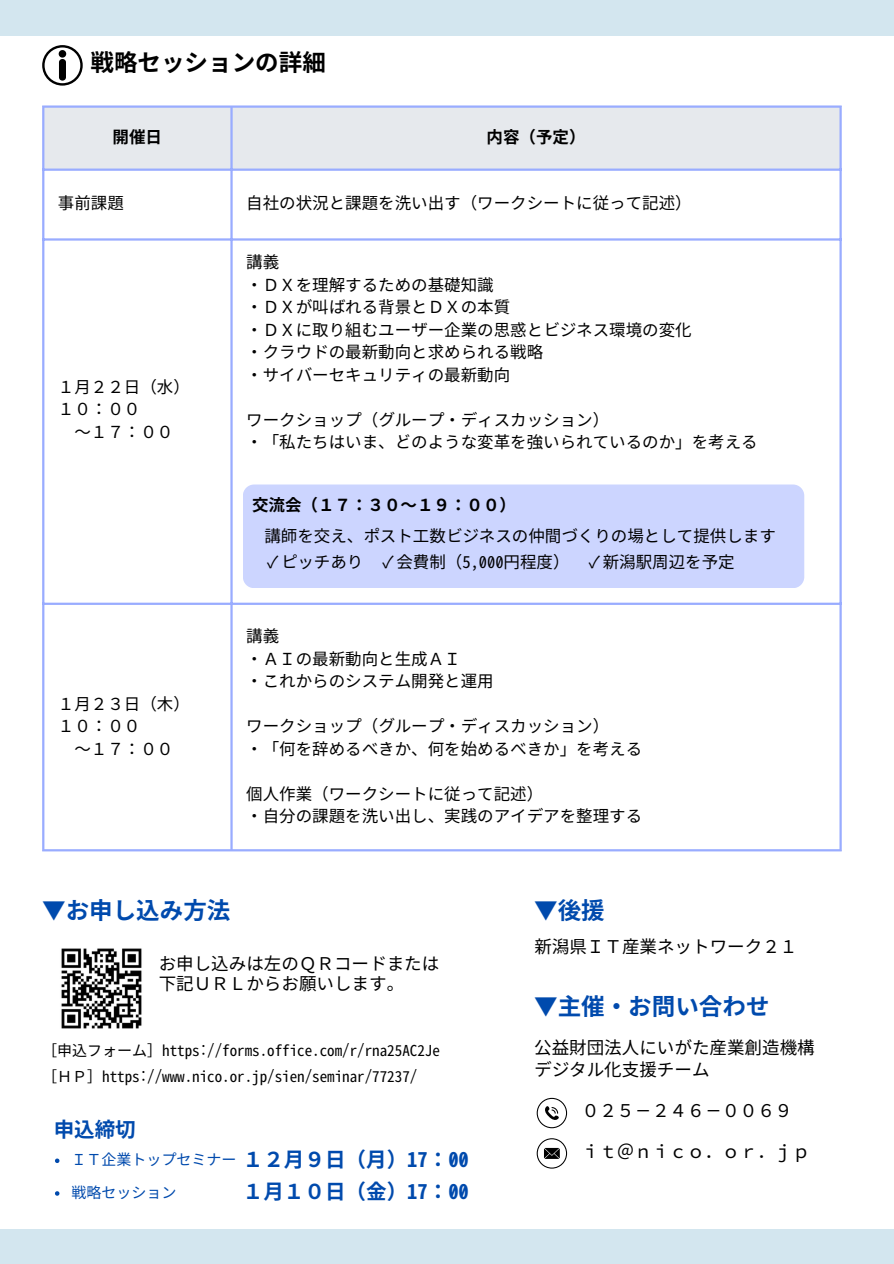
<style>
.page{position:relative;width:894px;height:1264px;background:#fff}
.page>*{position:absolute;margin:0;border:0;box-sizing:border-box;transform-origin:0 0}
.t1{font:23.55px "Gen Ei Gothic M B";color:#004aad}
.t2{font:23.55px "Gen Ei Gothic M B";color:#000}
.t3{font:20.55px "Gen Ei Gothic M B";color:#004aad}
.t4{font:17.55px/21.3px "Gen Ei Gothic M R";color:#000}
.t5{font:16.5px "Gen Ei Gothic M R";color:#000}
.t6{font:16.5px "Gen Ei Gothic M B";color:#000}
.t7{font:15px "Gen Ei Gothic M R";color:#000}
.t8{font:15px "Gen Ei Gothic M R";color:#004aad}
</style>
<div class="page">
<div style="left:44px;top:108px;width:795px;height:60px;background:#e6e9ed"></div>
<svg style="left:44px;top:171px;width:795px;height:678px"></svg>
<hr style="left:42px;top:108px;width:2px;height:741px;background:#99acff">
<hr style="left:230px;top:108px;width:2px;height:741px;background:#99acff">
<hr style="left:839px;top:108px;width:2px;height:741px;background:#99acff">
<hr style="left:42px;top:105px;width:799px;height:3px;background:#99acff">
<hr style="left:42px;top:168px;width:799px;height:3px;background:#99acff">
<hr style="left:42px;top:238px;width:799px;height:2px;background:#99acff">
<hr style="left:42px;top:602px;width:799px;height:3px;background:#99acff">
<hr style="left:42px;top:849px;width:799px;height:2px;background:#99acff">
<svg style="left:536px;top:1097px;width:31px;height:31px"></svg>
<svg style="left:536px;top:1138px;width:31px;height:30px"></svg>
<svg style="left:42px;top:45px;width:41px;height:41px"></svg>
<div style="left:59px;top:59px;width:7px;height:22px;background:#000;border-radius:3px"></div>
<div style="left:243px;top:484px;width:561px;height:104px;background:#ccd5ff;border-radius:11px"></div>
<div style="left:0;top:0;width:893px;height:36px;background:#d3e6ef"></div>
<div style="left:0;top:1229px;width:893px;height:34px;background:#d3e6ef"></div>
<img style="left:61px;top:948px;width:81px;height:81px">
<svg style="left:55px;top:1158px;width:4px;height:4px"></svg>
<svg style="left:55px;top:1191px;width:4px;height:4px"></svg>
<p class="t2" style="left:90px;top:47px;width:237px">戦略セッションの詳細</p>
<p class="t6" style="left:113px;top:126px;width:51px">開催日</p>
<h1 class="t6" style="left:486px;top:126px;width:100px">内容（予定）</h1>
<p class="t5" style="left:58px;top:192px;width:67px">事前課題</p>
<p class="t5" style="left:246px;top:192px;width:447px">自社の状況と課題を洗い出す（ワークシートに従って記述）</p>
<p class="t5" style="left:58px;top:376px;width:133px">１月２２日（水）</p>
<p class="t5" style="left:58px;top:398px;width:84px">１０：００</p>
<p class="t5" style="left:74px;top:421px;width:100px">～１７：００</p>
<p class="t5" style="left:58px;top:693px;width:133px">１月２３日（木）</p>
<p class="t5" style="left:58px;top:715px;width:84px">１０：００</p>
<p class="t5" style="left:74px;top:738px;width:100px">～１７：００</p>
<p class="t5" style="left:246px;top:251px;width:34px">講義</p>
<p class="t5" style="left:246px;top:274px;width:249px">・ＤＸを理解するための基礎知識</p>
<p class="t5" style="left:246px;top:296px;width:265px">・ＤＸが叫ばれる背景とＤＸの本質</p>
<p class="t5" style="left:246px;top:319px;width:447px">・ＤＸに取り組むユーザー企業の思惑とビジネス環境の変化</p>
<p class="t5" style="left:246px;top:341px;width:298px">・クラウドの最新動向と求められる戦略</p>
<p class="t5" style="left:246px;top:364px;width:265px">・サイバーセキュリティの最新動向</p>
<p class="t5" style="left:246px;top:409px;width:364px">ワークショップ（グループ・ディスカッション）</p>
<p class="t5" style="left:246px;top:431px;width:513px">・「私たちはいま、どのような変革を強いられているのか」を考える</p>
<p class="t6" style="left:252px;top:494px;width:265px">交流会（１７：３０～１９：００）</p>
<h1 class="t5" style="left:264px;top:525px;width:513px">講師を交え、ポスト工数ビジネスの仲間づくりの場として提供します</h1>
<h1 class="t5" style="left:264px;top:551px;width:471px">✓ピッチあり ✓会費制（5,000円程度） ✓新潟駅周辺を予定</h1>
<p class="t5" style="left:246px;top:625px;width:34px">講義</p>
<p class="t5" style="left:246px;top:648px;width:216px">・ＡＩの最新動向と生成ＡＩ</p>
<p class="t5" style="left:246px;top:670px;width:249px">・これからのシステム開発と運用</p>
<p class="t5" style="left:246px;top:715px;width:364px">ワークショップ（グループ・ディスカッション）</p>
<p class="t5" style="left:246px;top:738px;width:397px">・「何を辞めるべきか、何を始めるべきか」を考える</p>
<p class="t5" style="left:246px;top:783px;width:298px">個人作業（ワークシートに従って記述）</p>
<p class="t5" style="left:246px;top:805px;width:397px">・自分の課題を洗い出し、実践のアイデアを整理する</p>
<h3 class="t1" style="left:42px;top:895px;width:190px">▼お申し込み方法</h3>
<h1 class="t4" style="left:159px;top:954px;width:282px;line-height:20.2px">お申し込みは左のＱＲコードまたは下記ＵＲＬからお願いします。</h1>
<p class="t7" style="left:42px;top:1040px;width:399px">［申込フォーム］https://forms.office.com/r/rna25AC2Je</p>
<h3 class="t7" style="left:42px;top:1066px;width:376px">［ＨＰ］https://www.nico.or.jp/sien/seminar/77237/</h3>
<h2 class="t3" style="left:54px;top:1115px;width:84px">申込締切</h2>
<p class="t8" style="left:71px;top:1150px;width:166px">ＩＴ企業トップセミナー</p>
<p class="t3" style="left:243px;top:1146px;width:227px">１２月９日（月）17：00</p>
<h5 class="t8" style="left:71px;top:1182px;width:106px">戦略セッション</h5>
<p class="t3" style="left:243px;top:1178px;width:227px">１月１０日（金）17：00</p>
<h5 class="t1" style="left:534px;top:895px;width:72px">▼後援</h5>
<h2 class="t4" style="left:534px;top:937px;width:264px">新潟県ＩＴ産業ネットワーク２１</h2>
<p class="t1" style="left:534px;top:991px;width:237px">▼主催・お問い合わせ</p>
<h4 class="t4" style="left:534px;top:1038px;width:282px">公益財団法人にいがた産業創造機構デジタル化支援チーム</h4>
<h5 class="t4" style="left:581px;top:1101px;width:212px">０２５－２４６－００６９</h5>
<h1 class="t4" style="left:581px;top:1141px;width:230px">ｉｔ＠ｎｉｃｏ．ｏｒ．ｊｐ</h1>
</div>
